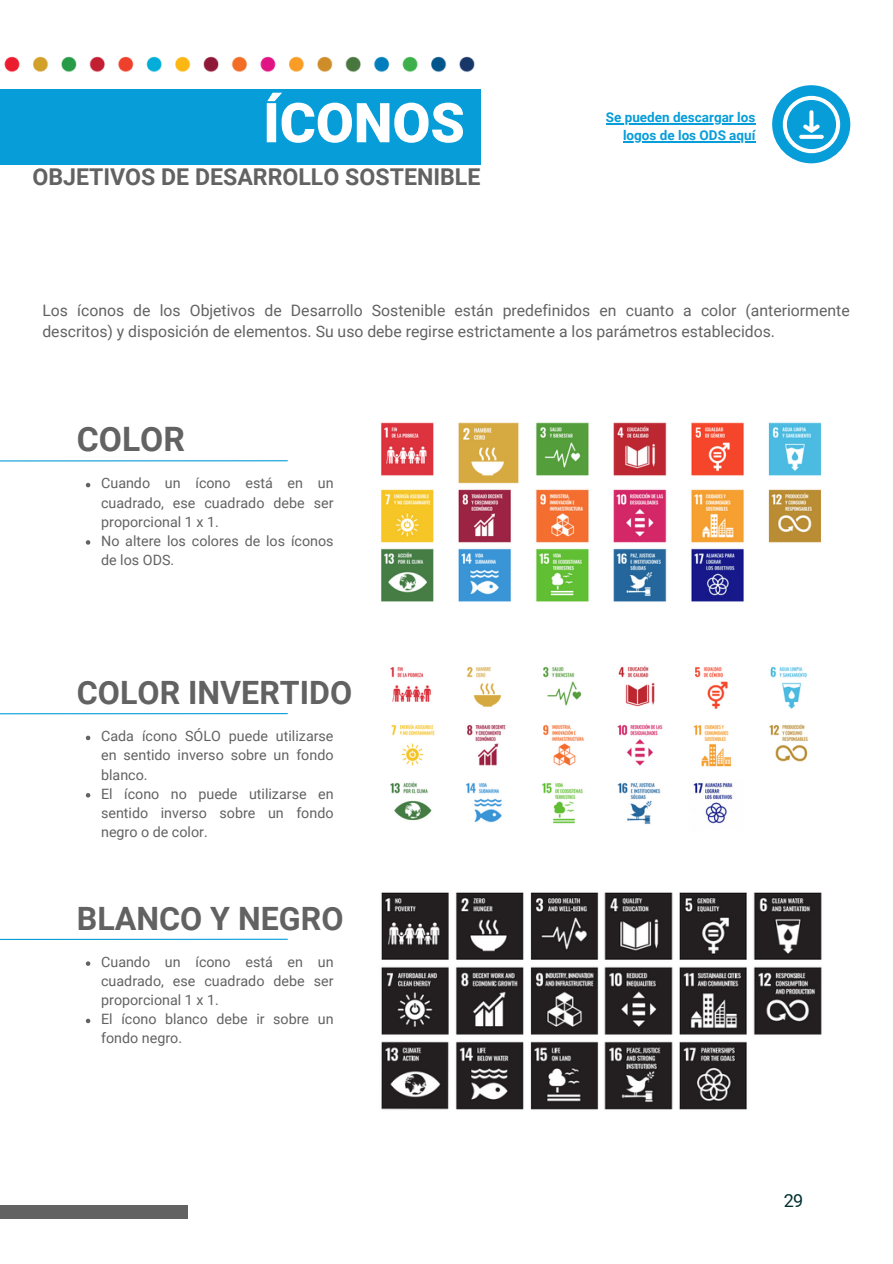
<style>
.page{position:relative;width:893px;height:1264px;background:#fff}
.page>*{position:absolute;margin:0;border:0;box-sizing:border-box;transform-origin:0 0}
.t1{font:900 55.05px "Roboto";color:#fff}
.t2{font:700 33.6px "Roboto";color:#626262}
.t3{font:700 32.1px "Roboto";color:#626262}
.t4{font:700 23.1px "Roboto";color:#626262}
.t5{font:18px "Roboto";color:#033131}
.t6{font:15.75px/21.3px "Roboto";color:#626262}
.t7{font:14.25px/19px "Roboto";color:#626262;text-align:justify}
.t8{font:700 13.5px/18px "Roboto";color:#079dd9;text-align:right}
</style>
<div class="page">
<div style="left:772px;top:85px;width:78px;height:78px;background:#079dd9;border-radius:50%"></div>
<svg style="left:782px;top:96px;width:58px;height:57px"></svg>
<svg style="left:799px;top:135px;width:24px;height:4px"></svg>
<div style="left:0;top:92px;width:480px;height:73px;background:#079dd9"></div>
<img style="left:0;top:56px;width:481px;height:36px">
<img style="left:390px;top:665px;width:418px;height:159px">
<img style="left:381px;top:422px;width:440px;height:180px">
<img style="left:381px;top:892px;width:441px;height:218px">
<hr style="left:0;top:460px;width:288px;height:1px;background:#079dd9">
<hr style="left:0;top:713px;width:288px;height:1px;background:#079dd9">
<hr style="left:0;top:938px;width:288px;height:2px;background:#079dd9">
<hr style="left:605px;top:123px;width:150px;height:2px;background:#079dd9">
<hr style="left:623px;top:141px;width:132px;height:2px;background:#079dd9">
<svg style="left:86px;top:483px;width:4px;height:4px"></svg>
<svg style="left:86px;top:540px;width:4px;height:4px"></svg>
<svg style="left:86px;top:735px;width:4px;height:5px"></svg>
<svg style="left:86px;top:793px;width:4px;height:4px"></svg>
<svg style="left:86px;top:961px;width:4px;height:4px"></svg>
<svg style="left:86px;top:1018px;width:4px;height:5px"></svg>
<div style="left:0;top:1204px;width:188px;height:14px;background:#626262"></div>
<p class="t1" style="left:263px;top:91px;width:203px">ÍCONOS</p>
<p class="t4" style="left:32px;top:164px;width:449px">OBJETIVOS DE DESARROLLO SOSTENIBLE</p>
<p class="t8" style="left:605px;top:109px;width:151px">Se pueden descargar los logos de los ODS aquí</p>
<p class="t6" style="left:42px;top:300px;width:808px">Los íconos de los Objetivos de Desarrollo Sostenible están predefinidos en cuanto a color (anteriormente descritos) y disposición de elementos. Su uso debe regirse estrictamente a los parámetros establecidos.</p>
<p class="t2" style="left:77px;top:420px;width:110px">COLOR</p>
<p class="t7" style="left:101px;top:474px;width:234px">Cuando un ícono está en un cuadrado, ese cuadrado debe ser proporcional 1 x 1.</p>
<p class="t7" style="left:101px;top:531px;width:234px">No altere los colores de los íconos de los ODS.</p>
<p class="t3" style="left:77px;top:674px;width:277px">COLOR INVERTIDO</p>
<p class="t7" style="left:101px;top:727px;width:234px">Cada ícono SÓLO puede utilizarse en sentido inverso sobre un fondo blanco.</p>
<p class="t7" style="left:101px;top:784px;width:234px">El ícono no puede utilizarse en sentido inverso sobre un fondo negro o de color.</p>
<p class="t3" style="left:77px;top:900px;width:268px">BLANCO Y NEGRO</p>
<p class="t7" style="left:101px;top:952px;width:234px">Cuando un ícono está en un cuadrado, ese cuadrado debe ser proporcional 1 x 1.</p>
<p class="t7" style="left:101px;top:1009px;width:234px">El ícono blanco debe ir sobre un fondo negro.</p>
<p class="t5" style="left:783px;top:1189px;width:21px">29</p>
</div>
